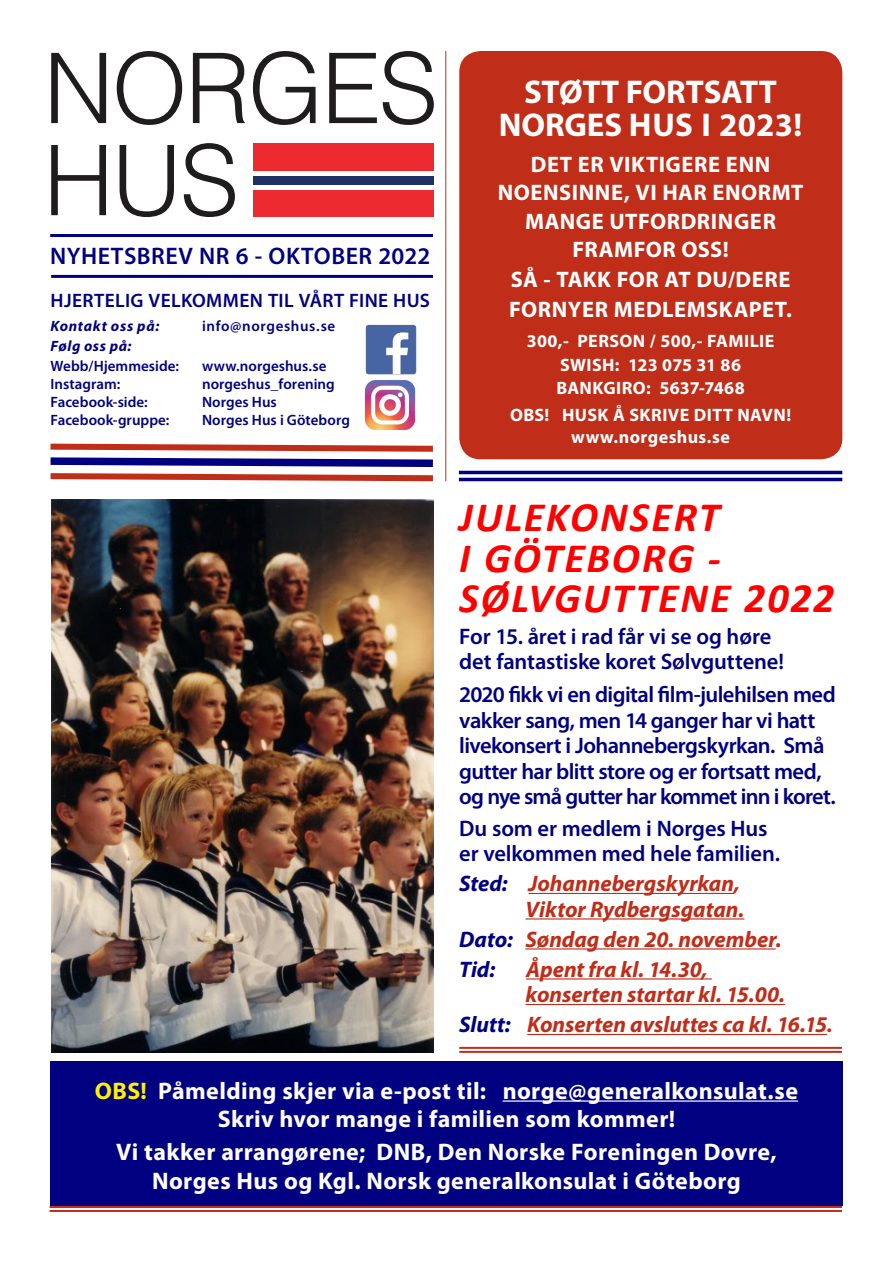
<style>
.page{position:relative;width:893px;height:1263px;background:#fff}
.page>*{position:absolute;margin:0;border:0;box-sizing:border-box;transform-origin:0 0}
.v1msoplaintext{font:italic 700 42px "Calibri";letter-spacing:.04em;color:#f00}
.t1{font:700 33px "Myriad Pro";color:#fff}
.Styckeformat__1{font:700 24px "Myriad Pro";letter-spacing:.015em;color:#fff}
.t2{font:600 24px "Myriad Pro";letter-spacing:.02em;color:#000080}
.Styckeformat__1-2{font:600 22.5px/25.5px "Myriad Pro";letter-spacing:-.025em;color:#000080}
.Styckeformat__1-3{font:italic 700 22.5px "Myriad Pro";color:#c02d19}
.t3{font:700 22.5px/28.5px "Myriad Pro";letter-spacing:.025em;color:#fff;text-align:center}
.Styckeformat__1-4{font:600 22.5px "Myriad Pro";letter-spacing:-.005em;color:#000080}
.Styckeformat__1-5{font:italic 700 22.5px "Myriad Pro";color:#000080}
.t4{font:600 19.5px "Myriad Pro";letter-spacing:.02em;color:#000080}
.t5{font:700 18px "Myriad Pro";letter-spacing:.02em;color:#fff}
.Styckeformat__1-6{font:600 15px "Myriad Pro";letter-spacing:.005em;color:#000080}
.t6{font:italic 700 15px "Myriad Pro";letter-spacing:.04em;color:#000080}
.Styckeformat__1-7{font:600 15px "Myriad Pro";letter-spacing:.04em;color:#000080}
.s1{color:#000080}
.s2{font-size:21px}
.s3{color:#fff101}
</style>
<div class="page">
<div style="left:459px;top:51px;width:383px;height:408px;background:#c02d19;border-radius:21px"></div>
<div style="left:50px;top:1062px;width:792px;height:144px;background:#000080"></div>
<hr style="left:50px;top:234px;width:383px;height:3px;background:#000080">
<hr style="left:51px;top:275px;width:382px;height:3px;background:#000080">
<svg style="left:51px;top:53px;width:55px;height:70px"></svg>
<svg style="left:117px;top:51px;width:65px;height:74px"></svg>
<svg style="left:193px;top:53px;width:52px;height:70px"></svg>
<svg style="left:253px;top:51px;width:63px;height:74px"></svg>
<svg style="left:329px;top:53px;width:48px;height:70px"></svg>
<svg style="left:383px;top:51px;width:50px;height:74px"></svg>
<svg style="left:52px;top:145px;width:54px;height:70px"></svg>
<svg style="left:120px;top:145px;width:54px;height:72px"></svg>
<svg style="left:184px;top:143px;width:51px;height:74px"></svg>
<div style="left:253px;top:143px;width:180px;height:28px;background:#ec2a30"></div>
<div style="left:253px;top:175px;width:180px;height:10px;background:#203063"></div>
<div style="left:253px;top:189px;width:180px;height:28px;background:#ec2a30"></div>
<img style="left:364px;top:380px;width:52px;height:49px">
<img style="left:365px;top:324px;width:51px;height:51px">
<svg style="left:50px;top:443px;width:383px;height:39px"></svg>
<hr style="left:50px;top:1206px;width:792px;height:2px;background:#c02d19">
<hr style="left:50px;top:1210px;width:792px;height:2px;background:#c02d19">
<hr style="left:445px;top:51px;width:1px;height:430px;background:#c02d19">
<hr style="left:528px;top:893px;width:206px;height:1px;background:#c02d19">
<hr style="left:525px;top:918px;width:219px;height:1px;background:#c02d19">
<hr style="left:525px;top:948px;width:251px;height:1px;background:#c02d19">
<hr style="left:526px;top:978px;width:186px;height:1px;background:#c02d19">
<hr style="left:525px;top:1004px;width:260px;height:1px;background:#c02d19">
<hr style="left:527px;top:1034px;width:300px;height:1px;background:#c02d19">
<img style="left:51px;top:500px;width:383px;height:553px">
<hr style="left:503px;top:1100px;width:295px;height:2px;background:#fff">
<hr style="left:459px;top:1047px;width:383px;height:2px;background:#c02d19">
<hr style="left:459px;top:1051px;width:383px;height:2px;background:#c02d19">
<hr style="left:459px;top:471px;width:383px;height:3px;background:#000080">
<hr style="left:459px;top:478px;width:383px;height:3px;background:#000080">
<p class="t2" style="left:50px;top:241px;width:382px">NYHETSBREV NR 6 - OKTOBER 2022</p>
<p class="t4" style="left:51px;top:288px;width:381px">HJERTELIG VELKOMMEN TIL VÅRT FINE HUS</p>
<p class="t6" style="left:51px;top:316px;width:110px">Kontakt oss på:</p>
<p class="Styckeformat__1-7" style="left:202px;top:316px;width:135px">info@norgeshus.se</p>
<p class="t6" style="left:51px;top:336px;width:82px">Følg oss på:</p>
<p class="Styckeformat__1-6" style="left:51px;top:356px;width:130px">Webb/Hjemmeside:</p>
<p class="Styckeformat__1-6" style="left:202px;top:356px;width:126px">www.norgeshus.se</p>
<p class="Styckeformat__1-6" style="left:51px;top:374px;width:71px">Instagram:</p>
<p class="Styckeformat__1-6" style="left:202px;top:374px;width:134px">norgeshus_forening</p>
<p class="Styckeformat__1-6" style="left:51px;top:392px;width:99px">Facebook-side:</p>
<p class="Styckeformat__1-6" style="left:202px;top:392px;width:76px">Norges Hus</p>
<p class="Styckeformat__1-6" style="left:51px;top:410px;width:120px">Facebook-gruppe:</p>
<p class="Styckeformat__1-6" style="left:202px;top:410px;width:149px">Norges Hus i Göteborg</p>
<p class="t1" style="left:524px;top:70px;width:254px">STØTT FORTSATT</p>
<p class="t1" style="left:499px;top:103px;width:305px">NORGES HUS I 2023!</p>
<p class="t3" style="left:531px;top:149px;width:241px">DET ER VIKTIGERE ENN</p>
<p class="t3" style="left:498px;top:178px;width:307px">NOENSINNE, VI HAR ENORMT<br>MANGE UTFORDRINGER</p>
<p class="t3" style="left:572px;top:235px;width:158px">FRAMFOR OSS!</p>
<p class="t3" style="left:511px;top:265px;width:281px">SÅ - TAKK FOR AT DU/DERE</p>
<p class="t3" style="left:509px;top:295px;width:284px">FORNYER MEDLEMSKAPET.</p>
<p class="t5" style="left:527px;top:329px;width:249px">300,- PERSON / 500,- FAMILIE</p>
<p class="t5" style="left:560px;top:353px;width:182px">SWISH: 123 075 31 86</p>
<p class="t5" style="left:556px;top:376px;width:190px">BANKGIRO: 5637-7468</p>
<p class="t5" style="left:510px;top:403px;width:283px">OBS! HUSK Å SKRIVE DITT NAVN!</p>
<p class="t5" style="left:571px;top:425px;width:160px">www.norgeshus.se</p>
<p class="v1msoplaintext" style="left:459px;top:487px;width:262px">JULEKONSERT</p>
<p class="v1msoplaintext" style="left:459px;top:528px;width:263px">I GÖTEBORG -</p>
<p class="v1msoplaintext" style="left:459px;top:568px;width:377px">SØLVGUTTENE 2022</p>
<p class="Styckeformat__1-4" style="left:459px;top:622px;width:314px">For 15. året i rad får vi se og høre</p>
<p class="Styckeformat__1-2" style="left:459px;top:644px;width:378px;line-height:33px">det fantastiske koret Sølvguttene!<br>2020 fikk vi en digital film-julehilsen med</p>
<p class="Styckeformat__1-2" style="left:459px;top:707px;width:378px">vakker sang, men 14 ganger har vi hatt livekonsert i Johannebergskyrkan. Små gutter har blitt store og er fortsatt med, og nye små gutter har kommet inn i koret.</p>
<p class="Styckeformat__1-4" style="left:459px;top:814px;width:310px">Du som er medlem i Norges Hus</p>
<p class="Styckeformat__1-4" style="left:459px;top:839px;width:322px">er velkommen med hele familien.</p>
<p class="Styckeformat__1-3" style="left:459px;top:869px;width:282px"><span class="s1">Sted:</span> Johannebergskyrkan,</p>
<p class="Styckeformat__1-3" style="left:525px;top:894px;width:220px">Viktor Rydbergsgatan.</p>
<p class="Styckeformat__1-3" style="left:459px;top:924px;width:324px"><span class="s1">Dato:</span> Søndag den 20. november.</p>
<p class="Styckeformat__1-5" style="left:459px;top:954px;width:37px">Tid:</p>
<p class="Styckeformat__1-3" style="left:526px;top:954px;width:183px">Åpent fra kl. 14.30,</p>
<p class="Styckeformat__1-3" style="left:525px;top:980px;width:261px">konserten startar kl. 15.00.</p>
<p class="Styckeformat__1-3" style="left:459px;top:1010px;width:375px"><span class="s1">Slutt:</span> Konserten avsluttes ca kl. 16.15<span class="s2">.</span></p>
<p class="Styckeformat__1" style="left:95px;top:1075px;width:705px"><span class="s3">OBS!</span> Påmelding skjer via e-post til: norge@generalkonsulat.se</p>
<p class="Styckeformat__1" style="left:218px;top:1103px;width:459px">Skriv hvor mange i familien som kommer!</p>
<p class="Styckeformat__1" style="left:116px;top:1136px;width:662px">Vi takker arrangørene; DNB, Den Norske Foreningen Dovre,</p>
<p class="Styckeformat__1" style="left:152px;top:1165px;width:590px">Norges Hus og Kgl. Norsk generalkonsulat i Göteborg</p>
</div>
